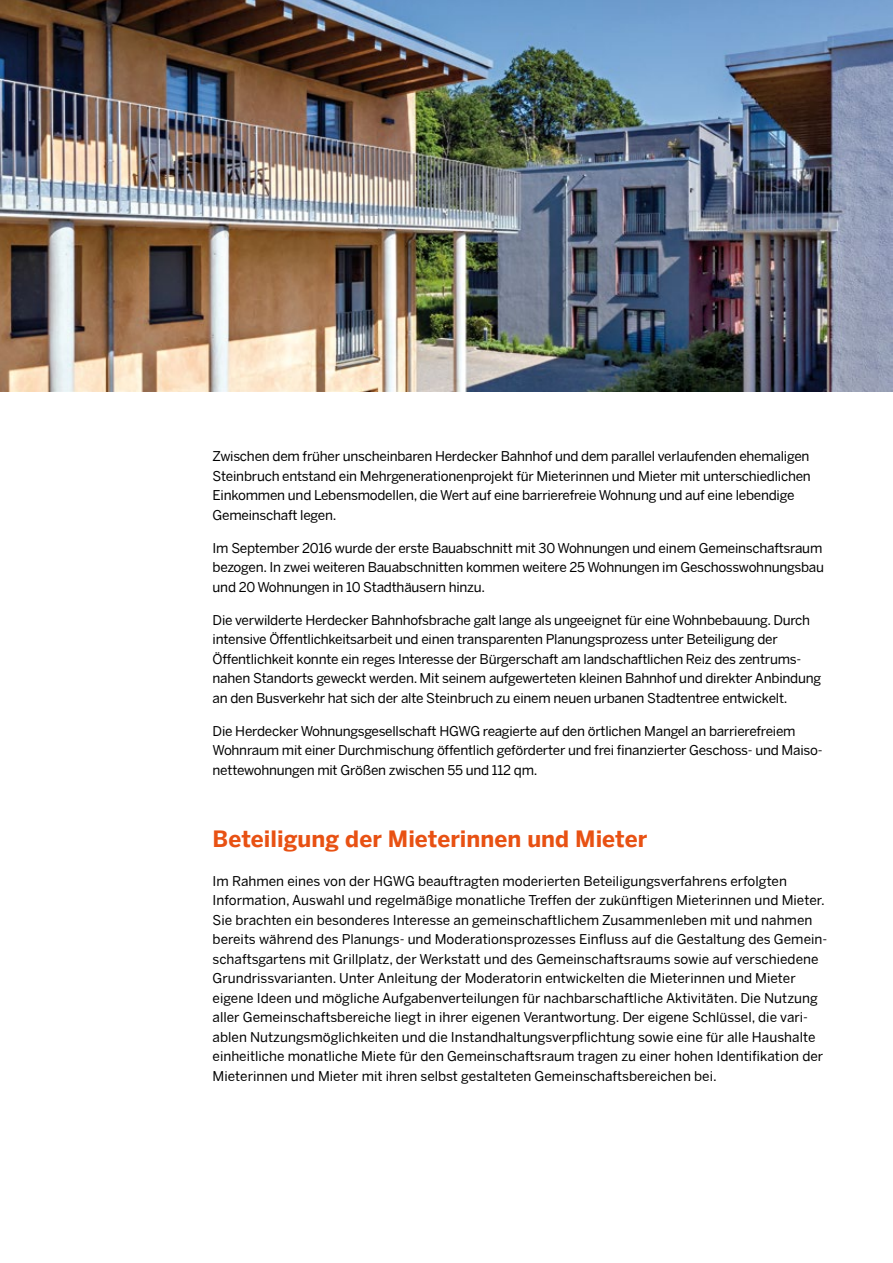
<style>
.page{position:relative;width:893px;height:1263px;background:#fff}
.page>*{position:absolute;margin:0;border:0;box-sizing:border-box;transform-origin:0 0}
.Textheadline{font:700 22.5px "Benton Sans";color:#e85113}
.Fließtext{font:13.5px/19.5px "Benton Sans";letter-spacing:-.02em;color:#000}
.Fließtext-2{font:13.5px/19.5px "Benton Sans";color:#000}
</style>
<div class="page">
<img style="left:0;top:0;width:893px;height:391px">
<p class="Fließtext" style="left:213px;top:447px;width:600px">Zwischen dem früher unscheinbaren Herdecker Bahnhof und dem parallel verlaufenden ehemaligen Steinbruch entstand ein Mehrgenerationenprojekt für Mieterinnen und Mieter mit unterschiedlichen Einkommen und Lebensmodellen, die Wert auf eine barrierefreie Wohnung und auf eine lebendige Gemeinschaft legen.</p>
<p class="Fließtext" style="left:213px;top:538px;width:613px;text-align:justify">Im September 2016 wurde der erste Bauabschnitt mit 30 Wohnungen und einem Gemeinschaftsraum bezogen. In zwei weiteren Bauabschnitten kommen weitere 25 Wohnungen im Geschosswohnungsbau und 20 Wohnungen in 10 Stadthäusern hinzu.</p>
<p class="Fließtext" style="left:213px;top:610px;width:610px">Die verwilderte Herdecker Bahnhofsbrache galt lange als ungeeignet für eine Wohnbebauung. Durch intensive Öffentlichkeitsarbeit und einen transparenten Planungsprozess unter Beteiligung der Öffentlichkeit konnte ein reges Interesse der Bürgerschaft am landschaftlichen Reiz des zentrums&shy;nahen Standorts geweckt werden. Mit seinem aufgewerteten kleinen Bahnhof und direkter Anbindung an den Busverkehr hat sich der alte Steinbruch zu einem neuen urbanen Stadtentree entwickelt.</p>
<p class="Fließtext" style="left:213px;top:721px;width:611px">Die Herdecker Wohnungsgesellschaft HGWG reagierte auf den örtlichen Mangel an barrierefreiem<br>Wohnraum mit einer Durchmischung öffentlich geförderter und frei finanzierter Geschoss- und Maiso&shy;nettewohnungen mit Größen zwischen 55 und 112 qm.</p>
<p class="Textheadline" style="left:213px;top:825px;width:436px">Beteiligung der Mieterinnen und Mieter</p>
<p class="Fließtext-2" style="left:213px;top:871px;width:616px">Im Rahmen eines von der HGWG beauftragten moderierten Beteiligungsverfahrens erfolgten Information, Auswahl und regelmäßige monatliche Treffen der zukünftigen Mieterinnen und Mieter.<br>Sie brachten ein besonderes Interesse an gemeinschaftlichem Zusammenleben mit und nahmen bereits während des Planungs- und Moderationsprozesses Einfluss auf die Gestaltung des Gemein&shy;schaftsgartens mit Grillplatz, der Werkstatt und des Gemeinschaftsraums sowie auf verschiedene Grundrissvarianten. Unter Anleitung der Moderatorin entwickelten die Mieterinnen und Mieter eigene Ideen und mögliche Aufgabenverteilungen für nachbarschaftliche Aktivitäten. Die Nutzung aller Gemeinschaftsbereiche liegt in ihrer eigenen Verantwortung. Der eigene Schlüssel, die vari&shy;ablen Nutzungsmöglichkeiten und die Instandhaltungsverpflichtung sowie eine für alle Haushalte einheitliche monatliche Miete für den Gemeinschaftsraum tragen zu einer hohen Identifikation der Mieterinnen und Mieter mit ihren selbst gestalteten Gemeinschaftsbereichen bei.</p>
</div>
